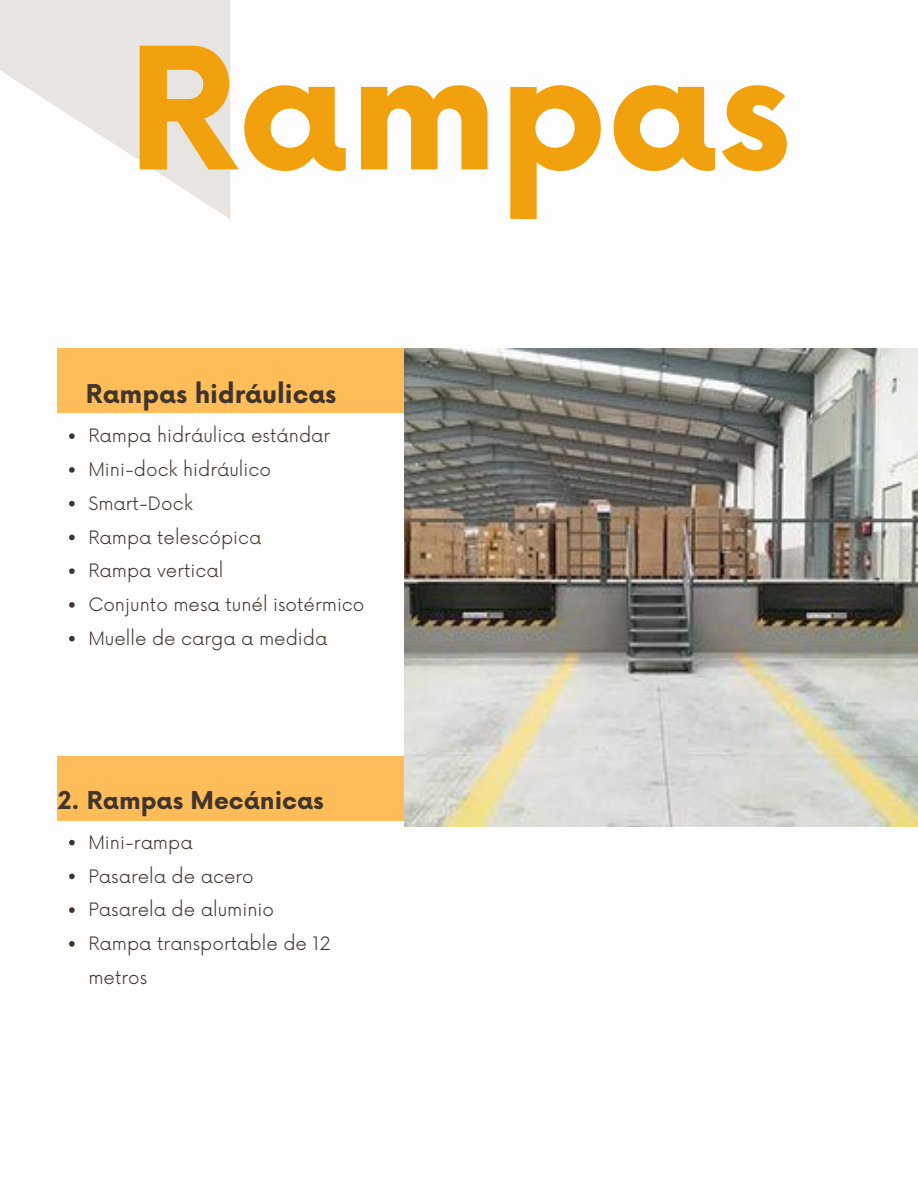
<style>
.page{position:relative;width:918px;height:1188px;background:#fff}
.page>*{position:absolute;margin:0;border:0;box-sizing:border-box;transform-origin:0 0}
.t1{font:700 165px "Now";color:#f2a10e}
.t2{font:700 25.2px "Now";color:#3f352c}
.t3{font:700 24px "Now";color:#3f352c}
.t4{font:300 18px/33.8px "Now";color:#3f352c}
</style>
<div class="page">
<svg style="left:0;top:0;width:230px;height:219px;fill:#e8e4e1"></svg>
<div style="left:58px;top:348px;width:441px;height:65px;background:#ffbd59"></div>
<svg style="left:69px;top:433px;width:6px;height:6px"></svg>
<svg style="left:69px;top:467px;width:6px;height:6px"></svg>
<svg style="left:69px;top:501px;width:6px;height:5px"></svg>
<svg style="left:69px;top:535px;width:6px;height:5px"></svg>
<svg style="left:69px;top:568px;width:6px;height:6px"></svg>
<svg style="left:69px;top:602px;width:6px;height:6px"></svg>
<svg style="left:69px;top:636px;width:6px;height:5px"></svg>
<div style="left:58px;top:756px;width:441px;height:65px;background:#ffbd59"></div>
<svg style="left:69px;top:840px;width:6px;height:5px"></svg>
<svg style="left:69px;top:874px;width:6px;height:5px"></svg>
<svg style="left:69px;top:907px;width:6px;height:6px"></svg>
<svg style="left:69px;top:941px;width:6px;height:6px"></svg>
<img style="left:404px;top:348px;width:514px;height:478px">
<h1 class="t1" style="left:128px;top:21px;width:665px">Rampas</h1>
<p class="t2" style="left:86px;top:380px;width:252px">Rampas hidráulicas</p>
<p class="t4" style="left:88px;top:420px;width:243px">Rampa hidráulica estándar</p>
<p class="t4" style="left:88px;top:454px;width:184px">Mini-dock hidráulico</p>
<p class="t4" style="left:88px;top:487px;width:106px">Smart-Dock</p>
<p class="t4" style="left:88px;top:521px;width:175px">Rampa telescópica</p>
<p class="t4" style="left:88px;top:555px;width:136px">Rampa vertical</p>
<p class="t4" style="left:88px;top:589px;width:278px">Conjunto mesa tunél isotérmico</p>
<p class="t4" style="left:88px;top:622px;width:241px">Muelle de carga a medida</p>
<p class="t3" style="left:58px;top:788px;width:268px">2. Rampas Mecánicas</p>
<h2 class="t4" style="left:88px;top:826px;width:106px">Mini-rampa</h2>
<p class="t4" style="left:88px;top:860px;width:167px">Pasarela de acero</p>
<p class="t4" style="left:88px;top:894px;width:187px">Pasarela de aluminio</p>
<p class="t4" style="left:88px;top:928px;width:244px">Rampa transportable de 12 metros</p>
</div>
